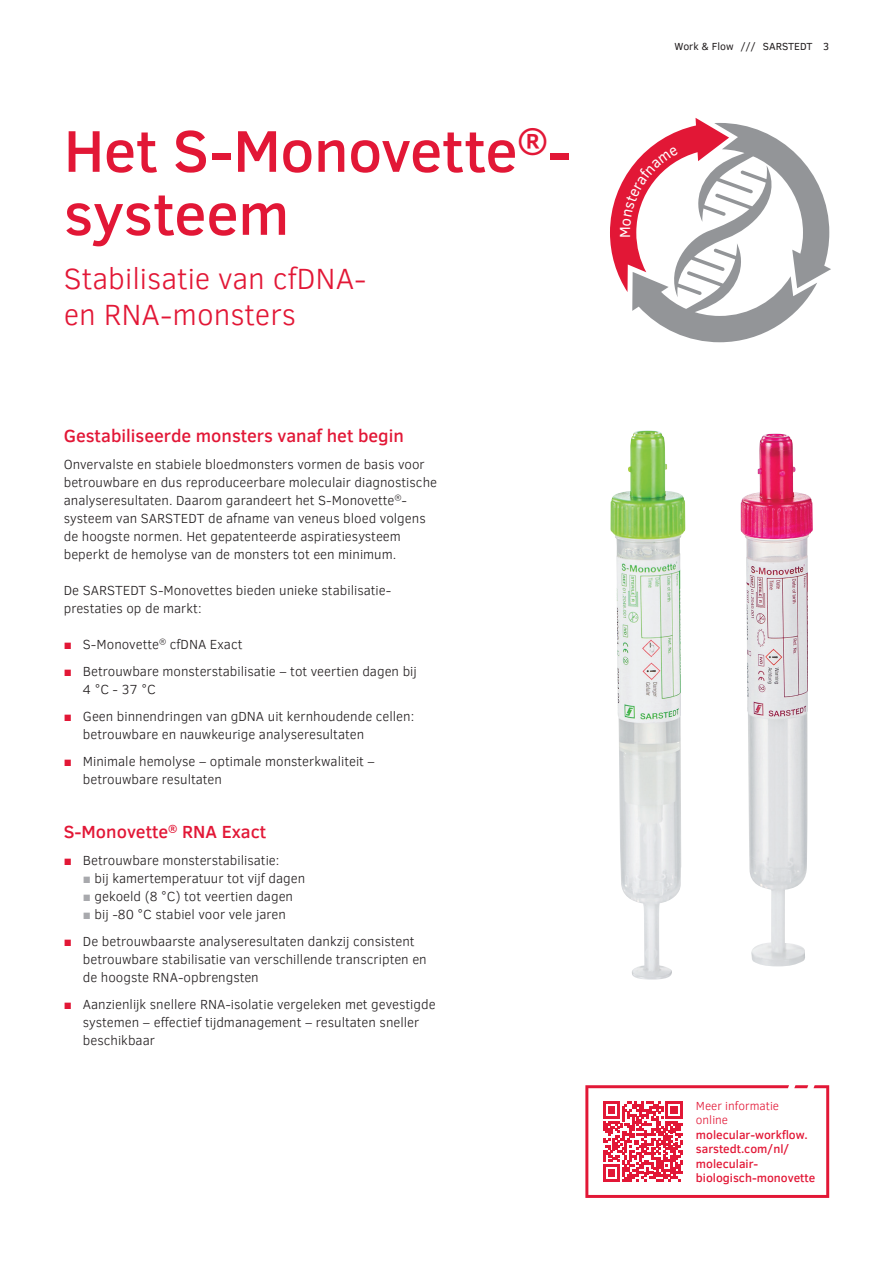
<style>
.page{position:relative;width:893px;height:1263px;background:#fff}
.page>*{position:absolute;margin:0;border:0;box-sizing:border-box;transform-origin:0 0}
.t1{font:500 60px/63px "Clear Sans";letter-spacing:-.01em;color:#e21736}
.t2{font:300 30px/36px "Clear Sans";color:#e21736}
.t3{font:500 18px "Clear Sans";color:#e21736}
.t4{font:15px "Clear Sans";color:#fff}
.t5{font:300 13.5px/18px "Clear Sans";color:#231f20}
.t6{font:500 12px/14.4px "Clear Sans";color:#e21736}
.t7{font:300 12px/14.4px "Clear Sans";color:#e21736}
.t8{font:10.5px "Clear Sans";color:#231f20}
.s1{font-weight:400;color:#e21736}
.s2{color:#a8a9ad}
</style>
<div class="page">
<svg style="left:585px;top:1085px;width:244px;height:113px"></svg>
<img style="left:741px;top:434px;width:72px;height:532px">
<img style="left:611px;top:430px;width:74px;height:549px">
<svg style="left:610px;top:118px;width:221px;height:224px"></svg>
<h1 class="t1" style="left:64px;top:118px;width:509px">Het S-Monovette<sup>®</sup>- systeem</h1>
<h2 class="t2" style="left:64px;top:260px;width:301px">Stabilisatie van cfDNA&shy;en RNA-monsters</h2>
<h3 class="t3" style="left:64px;top:423px;width:342px">Gestabiliseerde monsters vanaf het begin</h3>
<p class="t5" style="left:64px;top:455px;width:375px">Onvervalste en stabiele bloedmonsters vormen de basis voor betrouwbare en dus reproduceerbare moleculair diagnostische analyseresultaten. Daarom garandeert het S-Monovette<sup>®</sup>- systeem van SARSTEDT de afname van veneus bloed volgens de hoogste normen. Het gepatenteerde aspiratiesysteem beperkt de hemolyse van de monsters tot een minimum.</p>
<p class="t5" style="left:64px;top:581px;width:329px">De SARSTEDT S-Monovettes bieden unieke stabilisatie&shy;prestaties op de markt:</p>
<p class="t5" style="left:64px;top:635px;width:180px"><span class="s1">■</span> S-Monovette<sup>®</sup> cfDNA Exact</p>
<p class="t5" style="left:83px;top:662px;width:335px;text-indent:-19px"><span class="s1">■</span> Betrouwbare monsterstabilisatie – tot veertien dagen bij<br>4 °C - 37 °C</p>
<p class="t5" style="left:83px;top:707px;width:333px;text-indent:-19px"><span class="s1">■</span> Geen binnendringen van gDNA uit kernhoudende cellen: betrouwbare en nauwkeurige analyseresultaten</p>
<p class="t5" style="left:83px;top:752px;width:293px;text-indent:-19px"><span class="s1">■</span> Minimale hemolyse – optimale monsterkwaliteit – betrouwbare resultaten</p>
<h3 class="t3" style="left:64px;top:819px;width:204px">S-Monovette<sup>®</sup> RNA Exact</h3>
<p class="t5" style="left:64px;top:851px;width:217px"><span class="s1">■</span> Betrouwbare monsterstabilisatie:</p>
<p class="t5" style="left:83px;top:869px;width:224px"><span class="s2">■</span> bij kamertemperatuur tot vijf dagen</p>
<p class="t5" style="left:83px;top:887px;width:212px"><span class="s2">■</span> gekoeld (8 °C) tot veertien dagen</p>
<p class="t5" style="left:83px;top:905px;width:205px"><span class="s2">■</span> bij -80 °C stabiel voor vele jaren</p>
<p class="t5" style="left:83px;top:932px;width:345px;text-indent:-19px"><span class="s1">■</span> De betrouwbaarste analyseresultaten dankzij consistent betrouwbare stabilisatie van verschillende transcripten en de hoogste RNA-opbrengsten</p>
<p class="t5" style="left:83px;top:995px;width:354px;text-indent:-19px"><span class="s1">■</span> Aanzienlijk snellere RNA-isolatie vergeleken met gevestigde systemen – effectief tijdmanagement – resultaten sneller beschikbaar</p>
<p class="t8" style="left:675px;top:39px;width:156px">Work &amp; Flow /// SARSTEDT 3</p>
<p class="t4" style="left:615px;top:238px;width:13px;rotate:-90deg">M</p>
<p class="t7" style="left:696px;top:1098px;width:85px">Meer informatie online</p>
<p class="t6" style="left:696px;top:1127px;width:121px">molecular-workflow. sarstedt.com/nl/ moleculair&shy;biologisch-monovette</p>
</div>
